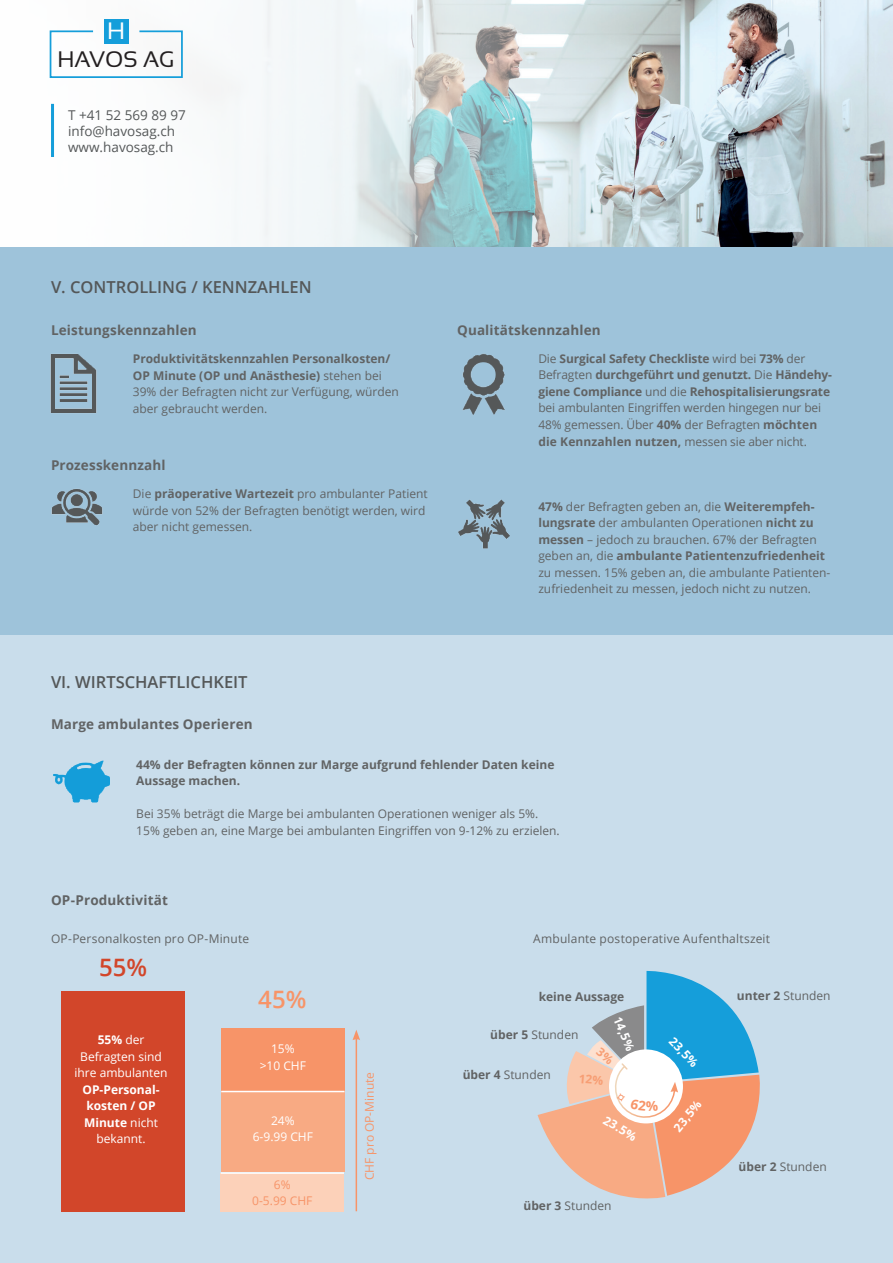
<style>
.page{position:relative;width:893px;height:1263px;background:#fff}
.page>*{position:absolute;margin:0;border:0;box-sizing:border-box;transform-origin:0 0}
.t1{font:600 24px "Open Sans";color:#d2462a}
.t2{font:600 24px "Open Sans";color:#f79468}
.t3{font:23.7px "Sansation";color:#fff}
.t4{font:22.5px "Sansation";color:#231f20}
.t5{font:600 16.5px "Open Sans";color:#545758}
.t6{font:700 13.5px "Open Sans";letter-spacing:.01em;color:#616364}
.t7{font:13.5px/16.2px "Open Sans";color:#545758}
.t8{font:12px/16.5px "Open Sans";color:#616364}
.t9{font:700 12px/16.5px "Open Sans";letter-spacing:-.005em;color:#616364}
.t10{font:700 12px/16.5px "Open Sans";color:#fff;text-align:center}
.t11{font:12px/16.5px "Open Sans";color:#fff;text-align:center}
.t12{font:12px/16.5px "Open Sans";color:#f79468;text-align:center}
.s1{font-weight:700}
.s2{font-weight:400}
</style>
<div class="page">
<div style="left:0;top:634px;width:893px;height:629px;background:#c9ddeb"></div>
<div style="left:0;top:247px;width:893px;height:387px;background:#9ec3da"></div>
<img style="left:51px;top:0;width:842px;height:247px">
<div style="left:104px;top:19px;width:25px;height:25px;background:#159eda"></div>
<svg style="left:49px;top:30px;width:134px;height:48px"></svg>
<hr style="left:51px;top:104px;width:3px;height:53px;background:#159eda">
<img style="left:462px;top:354px;width:43px;height:61px">
<img style="left:458px;top:499px;width:52px;height:50px">
<div style="left:61px;top:991px;width:124px;height:220px;background:#d2462a"></div>
<div style="left:221px;top:1075px;width:124px;height:97px;background:#f8aa83"></div>
<div style="left:221px;top:1173px;width:123px;height:38px;background:#fcd1b9"></div>
<div style="left:221px;top:1029px;width:123px;height:63px;background:#f79468"></div>
<hr style="left:221px;top:1091px;width:124px;height:1px;background:#fff">
<hr style="left:221px;top:1172px;width:123px;height:2px;background:#fff">
<img style="left:53px;top:760px;width:57px;height:43px">
<img style="left:50px;top:354px;width:47px;height:59px">
<img style="left:51px;top:489px;width:52px;height:37px">
<hr style="left:356px;top:1038px;width:1px;height:173px;background:#f79468">
<svg style="left:352px;top:1030px;width:8px;height:10px"></svg>
<svg style="left:538px;top:970px;width:222px;height:229px"></svg>
<h2 class="t3" style="left:107px;top:18px;width:20px">H</h2>
<h3 class="t4" style="left:57px;top:46px;width:118px">HAVOS AG</h3>
<p class="t7" style="left:68px;top:106px;width:119px">T +41 52 569 89 97 info@havosag.ch www.havosag.ch</p>
<h3 class="t5" style="left:51px;top:275px;width:262px">V. CONTROLLING / KENNZAHLEN</h3>
<p class="t6" style="left:51px;top:321px;width:147px">Leistungskennzahlen</p>
<p class="t8" style="left:133px;top:350px;width:268px"><span class="s1">Produktivitätskennzahlen Personalkosten/ OP Minute (OP und Anästhesie)</span> stehen bei 39% der Befragten nicht zur Verfügung, würden aber gebraucht werden.</p>
<p class="t6" style="left:51px;top:456px;width:116px">Prozesskennzahl</p>
<p class="t8" style="left:133px;top:485px;width:296px">Die <span class="s1">präoperative Wartezeit</span> pro ambulanter Patient würde von 52% der Befragten benötigt werden, wird aber nicht gemessen.</p>
<p class="t6" style="left:457px;top:321px;width:145px">Qualitätskennzahlen</p>
<p class="t9" style="left:538px;top:350px;width:295px"><span class="s2">Die</span> Surgical Safety Checkliste <span class="s2">wird bei</span> 73% <span class="s2">der Befragten</span> durchgeführt und genutzt. <span class="s2">Die</span> Händehy&shy;giene Compliance <span class="s2">und die</span> Rehospitalisierungsrate <span class="s2">bei ambulanten Eingriffen werden hingegen nur bei 48% gemessen. Über</span> 40% <span class="s2">der Befragten</span> möchten die Kennzahlen nutzen, <span class="s2">messen sie aber nicht.</span></p>
<p class="t8" style="left:538px;top:498px;width:293px"><span class="s1">47%</span> der Befragten geben an, die <span class="s1">Weiterempfeh&shy;lungsrate</span> der ambulanten Operationen <span class="s1">nicht zu messen</span> – jedoch zu brauchen. 67% der Befragten geben an, die <span class="s1">ambulante Patientenzufriedenheit </span>zu messen. 15% geben an, die ambulante Patienten&shy;zufriedenheit zu messen, jedoch nicht zu nutzen.</p>
<h3 class="t5" style="left:51px;top:670px;width:198px">VI. WIRTSCHAFTLICHKEIT</h3>
<p class="t6" style="left:51px;top:715px;width:203px">Marge ambulantes Operieren</p>
<p class="t9" style="left:136px;top:756px;width:420px">44% der Befragten können zur Marge aufgrund fehlender Daten keine<br>Aussage machen.</p>
<p class="t8" style="left:136px;top:805px;width:425px">Bei 35% beträgt die Marge bei ambulanten Operationen weniger als 5%.<br>15% geben an, eine Marge bei ambulanten Eingriffen von 9-12% zu erzielen.</p>
<p class="t6" style="left:51px;top:891px;width:118px">OP-Produktivität</p>
<p class="t8" style="left:51px;top:930px;width:200px">OP-Personalkosten pro OP-Minute</p>
<h1 class="t1" style="left:99px;top:951px;width:50px">55%</h1>
<p class="t11" style="left:75px;top:1031px;width:95px"><span class="s1">55%</span> der<br>Befragten sind ihre ambulanten</p>
<p class="t10" style="left:83px;top:1081px;width:79px">OP-Personal&shy;kosten / OP<br>Minute <span class="s2">nicht bekannt.</span></p>
<h1 class="t2" style="left:258px;top:982px;width:50px">45%</h1>
<p class="t11" style="left:260px;top:1040px;width:48px">15% &gt;10 CHF</p>
<p class="t11" style="left:253px;top:1112px;width:62px">24%<br>6-9.99 CHF</p>
<p class="t12" style="left:252px;top:1175px;width:62px">6%<br>0-5.99 CHF</p>
<p class="t12" style="left:361px;top:1180px;width:110px;rotate:-90deg">CHF pro OP-Minute</p>
<p class="t8" style="left:533px;top:930px;width:238px">Ambulante postoperative Aufenthaltszeit</p>
<p class="t9" style="left:539px;top:988px;width:87px">keine Aussage</p>
<p class="t8" style="left:490px;top:1026px;width:90px"><span class="s1">über 5</span> Stunden</p>
<p class="t8" style="left:463px;top:1066px;width:90px"><span class="s1">über 4</span> Stunden</p>
<p class="t10" style="left:625px;top:1014px;width:37px;rotate:67deg">14,5%</p>
<p class="t10" style="left:609px;top:1111px;width:38px;rotate:31deg">23.5%</p>
<p class="t8" style="left:523px;top:1197px;width:90px"><span class="s1">über 3</span> Stunden</p>
<p class="t10" style="left:677px;top:1033px;width:38px;rotate:47deg">23,5%</p>
<p class="t10" style="left:669px;top:1124px;width:38px;rotate:-51deg">23,5%</p>
<p class="t8" style="left:737px;top:987px;width:95px"><span class="s1">unter 2</span> Stunden</p>
<p class="t8" style="left:739px;top:1158px;width:90px"><span class="s1">über 2</span> Stunden</p>
</div>
